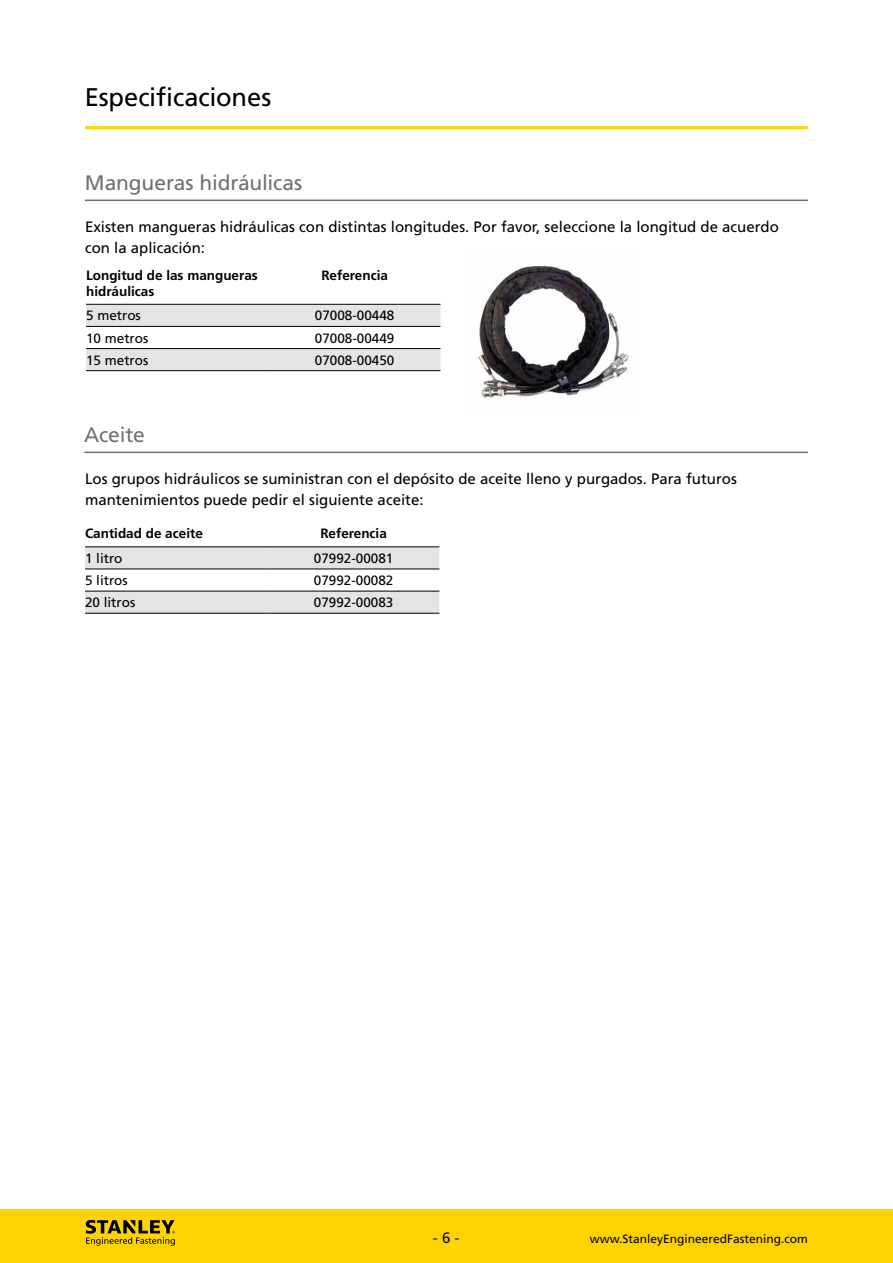
<style>
.page{position:relative;width:893px;height:1263px;background:#fff}
.page>*{position:absolute;margin:0;border:0;box-sizing:border-box;transform-origin:0 0}
.t1{font:25.5px "Frutiger LT";letter-spacing:-.005em;color:#000}
.t2{font:21px "Frutiger LT";letter-spacing:-.01em;color:#707172}
.t3{font:15px/21px "Frutiger LT";color:#000}
.t4{font:13.5px "Frutiger LT";color:#000}
.t5{font:700 13.5px/16.2px "Frutiger LT";color:#000}
.t6{font:12px "Frutiger LT";color:#000}
</style>
<div class="page">
<div style="left:0;top:1209px;width:893px;height:54px;background:#ffd300"></div>
<svg style="left:86px;top:1220px;width:89px;height:26px"></svg>
<hr style="left:85px;top:126px;width:723px;height:3px;background:#ffd300">
<img style="left:478px;top:265px;width:151px;height:133px">
<hr style="left:85px;top:200px;width:723px;height:1px;background:#707172">
<hr style="left:84px;top:452px;width:724px;height:1px;background:#707172">
<svg style="left:86px;top:305px;width:354px;height:65px"></svg>
<hr style="left:86px;top:326px;width:183px;height:1px;background:#000">
<hr style="left:269px;top:326px;width:171px;height:1px;background:#000">
<hr style="left:86px;top:348px;width:183px;height:1px;background:#000">
<hr style="left:269px;top:348px;width:171px;height:1px;background:#000">
<hr style="left:86px;top:370px;width:183px;height:1px;background:#000">
<hr style="left:269px;top:370px;width:171px;height:1px;background:#000">
<hr style="left:86px;top:304px;width:183px;height:1px;background:#000">
<hr style="left:269px;top:304px;width:171px;height:1px;background:#000">
<svg style="left:85px;top:547px;width:354px;height:66px"></svg>
<hr style="left:85px;top:569px;width:183px;height:1px;background:#000">
<hr style="left:268px;top:569px;width:171px;height:1px;background:#000">
<hr style="left:85px;top:591px;width:183px;height:1px;background:#000">
<hr style="left:268px;top:591px;width:171px;height:1px;background:#000">
<hr style="left:85px;top:613px;width:183px;height:1px;background:#000">
<hr style="left:268px;top:613px;width:171px;height:1px;background:#000">
<hr style="left:85px;top:546px;width:183px;height:1px;background:#000">
<hr style="left:268px;top:546px;width:171px;height:1px;background:#000">
<h1 class="t1" style="left:85px;top:82px;width:188px">Especificaciones</h1>
<h2 class="t2" style="left:85px;top:170px;width:219px">Mangueras hidráulicas</h2>
<p class="t3" style="left:85px;top:216px;width:695px">Existen mangueras hidráulicas con distintas longitudes. Por favor, seleccione la longitud de acuerdo con la aplicación:</p>
<p class="t5" style="left:86px;top:267px;width:173px">Longitud de las mangueras hidráulicas</p>
<p class="t5" style="left:321px;top:267px;width:68px">Referencia</p>
<p class="t4" style="left:86px;top:308px;width:56px">5 metros</p>
<p class="t4" style="left:315px;top:308px;width:81px">07008-00448</p>
<p class="t4" style="left:86px;top:330px;width:64px">10 metros</p>
<p class="t4" style="left:315px;top:330px;width:81px">07008-00449</p>
<p class="t4" style="left:86px;top:352px;width:64px">15 metros</p>
<p class="t4" style="left:315px;top:352px;width:81px">07008-00450</p>
<h2 class="t2" style="left:84px;top:422px;width:62px">Aceite</h2>
<p class="t3" style="left:85px;top:468px;width:653px">Los grupos hidráulicos se suministran con el depósito de aceite lleno y purgados. Para futuros mantenimientos puede pedir el siguiente aceite:</p>
<p class="t5" style="left:85px;top:526px;width:119px">Cantidad de aceite</p>
<p class="t5" style="left:320px;top:526px;width:68px">Referencia</p>
<p class="t4" style="left:85px;top:550px;width:39px">1 litro</p>
<p class="t4" style="left:314px;top:550px;width:81px">07992-00081</p>
<p class="t4" style="left:85px;top:572px;width:44px">5 litros</p>
<p class="t4" style="left:314px;top:572px;width:81px">07992-00082</p>
<p class="t4" style="left:85px;top:595px;width:52px">20 litros</p>
<p class="t4" style="left:314px;top:595px;width:81px">07992-00083</p>
<p class="t3" style="left:433px;top:1228px;width:28px">- 6 -</p>
<p class="t6" style="left:590px;top:1232px;width:220px">www.StanleyEngineeredFastening.com</p>
</div>
